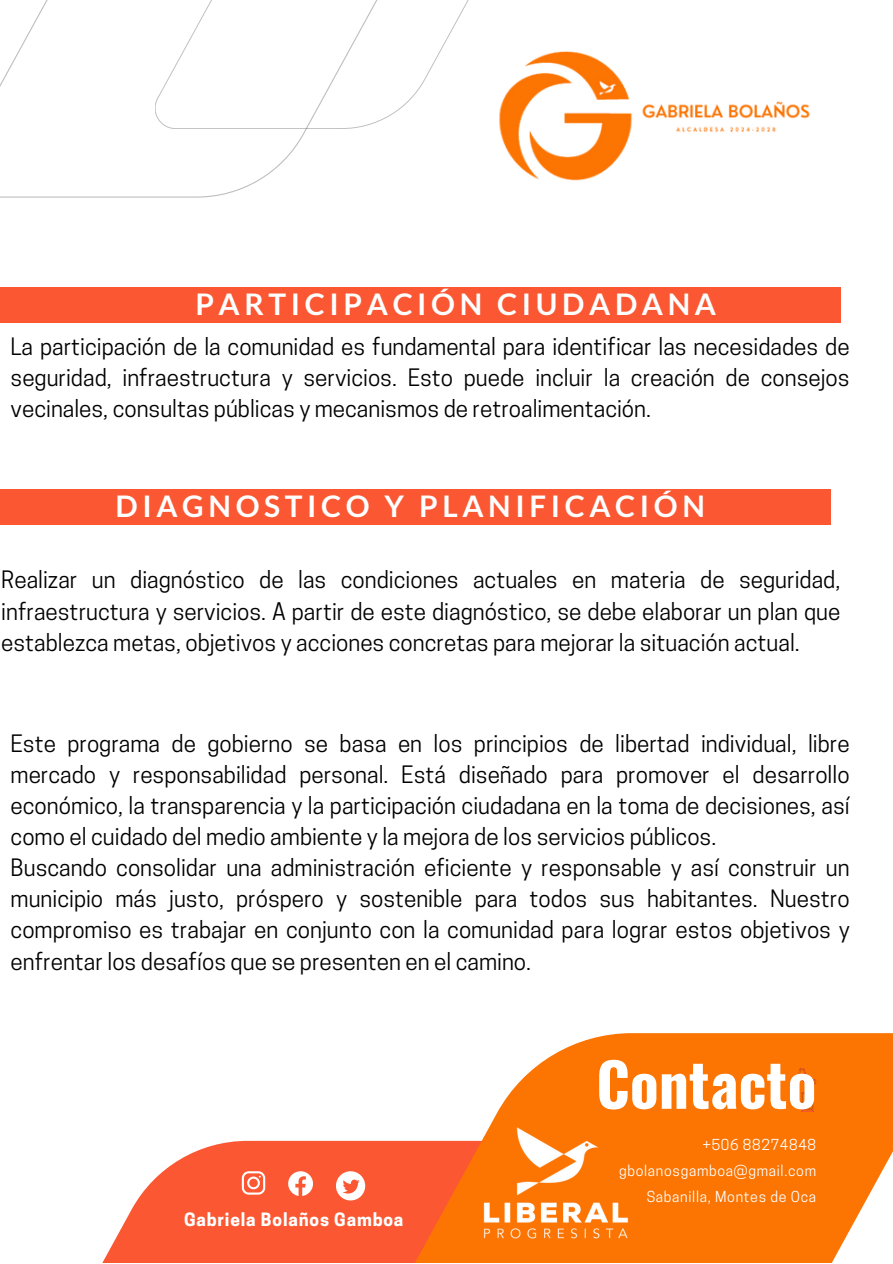
<style>
.page{position:relative;width:893px;height:1264px;background:#fff}
.page>*{position:absolute;margin:0;border:0;box-sizing:border-box;transform-origin:0 0}
.t1{font:700 59.7px "Oswald";color:#fff}
.t2{font:700 29.85px "Lato";letter-spacing:.155em;color:#fff}
.t3{font:22.5px/31px "Cooper Hewitt";color:#000;text-align:justify}
.t4{font:700 17.25px "Cooper Hewitt";letter-spacing:.05em;color:#fff}
.t5{font:14.25px "Cooper Hewitt";letter-spacing:.05em;color:#fff}
</style>
<div class="page">
<svg style="left:0;top:0;width:307px;height:197px"></svg>
<svg style="left:155px;top:0;width:314px;height:129px"></svg>
<div style="left:0;top:287px;width:840px;height:35px;background:#fb5732"></div>
<div style="left:0;top:489px;width:831px;height:35px;background:#fb5732"></div>
<svg style="left:103px;top:1140px;width:191px;height:122px;fill:#fb5732"></svg>
<svg style="left:294px;top:1033px;width:598px;height:229px;fill:#fc7401"></svg>
<img style="left:798px;top:1067px;width:18px;height:18px">
<img style="left:798px;top:1091px;width:18px;height:21px">
<svg style="left:242px;top:1171px;width:23px;height:23px"></svg>
<svg style="left:288px;top:1171px;width:25px;height:24px"></svg>
<svg style="left:336px;top:1171px;width:29px;height:29px"></svg>
<img style="left:499px;top:51px;width:342px;height:261px">
<img style="left:464px;top:1109px;width:183px;height:148px">
<p class="t2" style="left:195px;top:285px;width:522px">PARTICIPACIÓN CIUDADANA</p>
<p class="t3" style="left:11px;top:333px;width:840px">La participación de la comunidad es fundamental para identificar las necesidades de seguridad, infraestructura y servicios. Esto puede incluir la creación de consejos vecinales, consultas públicas y mecanismos de retroalimentación.</p>
<p class="t2" style="left:116px;top:487px;width:590px">DIAGNOSTICO Y PLANIFICACIÓN</p>
<p class="t3" style="left:1px;top:567px;width:840px">Realizar un diagnóstico de las condiciones actuales en materia de seguridad, infraestructura y servicios. A partir de este diagnóstico, se debe elaborar un plan que establezca metas, objetivos y acciones concretas para mejorar la situación actual.</p>
<p class="t3" style="left:11px;top:730px;width:840px">Este programa de gobierno se basa en los principios de libertad individual, libre mercado y responsabilidad personal. Está diseñado para promover el desarrollo económico, la transparencia y la participación ciudadana en la toma de decisiones, así como el cuidado del medio ambiente y la mejora de los servicios públicos.</p>
<p class="t3" style="left:11px;top:855px;width:840px">Buscando consolidar una administración eficiente y responsable y así construir un municipio más justo, próspero y sostenible para todos sus habitantes. Nuestro compromiso es trabajar en conjunto con la comunidad para lograr estos objetivos y enfrentar los desafíos que se presenten en el camino.</p>
<p class="t1" style="left:596px;top:1037px;width:222px">Contacto</p>
<p class="t4" style="left:184px;top:1213px;width:221px">Gabriela Bolaños Gamboa</p>
<p class="t5" style="left:702px;top:1139px;width:115px">+506 88274848</p>
<p class="t5" style="left:619px;top:1165px;width:199px">gbolanosgamboa@gmail.com</p>
<p class="t5" style="left:646px;top:1191px;width:171px">Sabanilla, Montes de Oca</p>
</div>
